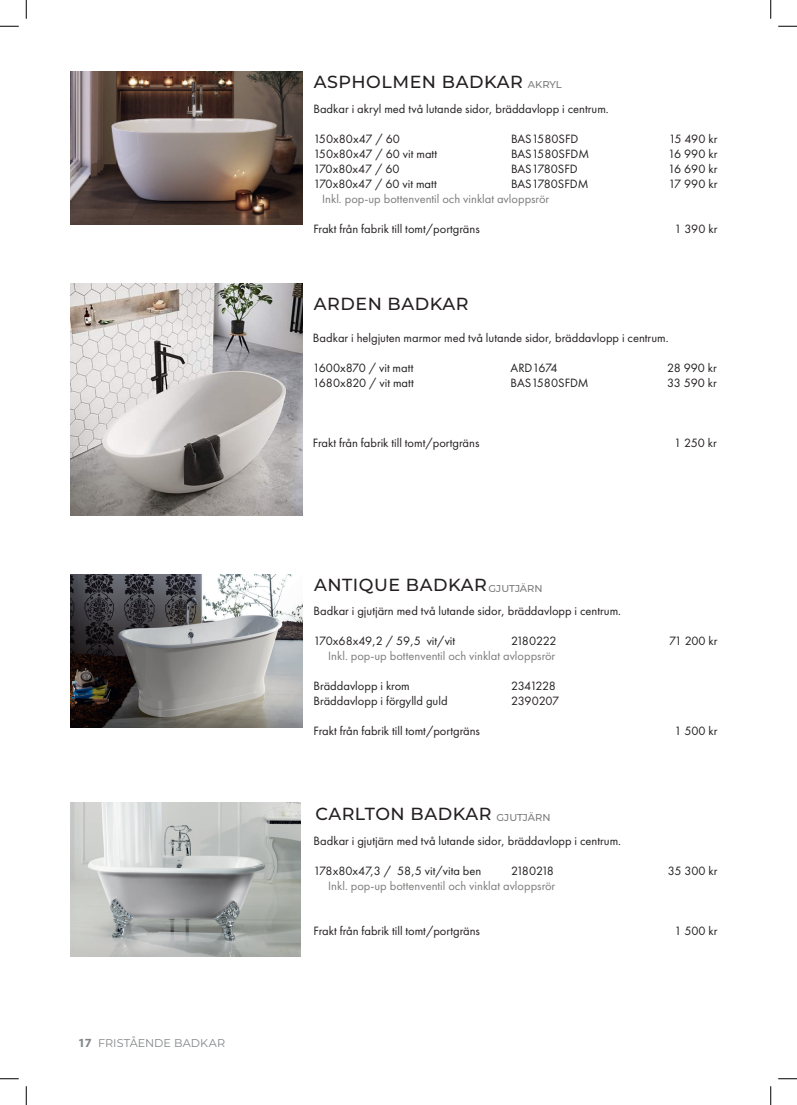
<style>
.page{position:relative;width:797px;height:1105px;background:#fff}
.page>*{position:absolute;margin:0;border:0;box-sizing:border-box;transform-origin:0 0}
.t1{font:500 17.5px "Montserrat";letter-spacing:.03em;color:#231f20}
.t2{font:12.5px "Futura PT";color:#231f20}
.t3{font:12.5px "Futura PT";color:#7c7c7b}
.t4{font:12.5px "Futura PT";letter-spacing:-.04em;color:#231f20}
.t5{font:12.5px "Futura PT";letter-spacing:-.045em;color:#231f20}
.t6{font:12.5px "Futura PT";letter-spacing:-.025em;color:#231f20}
.t7{font:12.5px "Futura PT";letter-spacing:-.125em;color:#231f20}
.t8{font:11.25px "Montserrat";letter-spacing:.005em;color:#828688}
.t9{font:500 10px "Montserrat";color:#7c7c7b}
.s1{font-family:"Myriad Pro";font-weight:700;font-size:12.5px}
</style>
<div class="page">
<img style="left:71px;top:574px;width:231px;height:154px">
<img style="left:70px;top:71px;width:232px;height:154px">
<img style="left:71px;top:803px;width:230px;height:153px">
<img style="left:71px;top:284px;width:231px;height:231px">
<svg style="left:0;top:25px;width:19px;height:2px"></svg>
<svg style="left:778px;top:25px;width:19px;height:2px"></svg>
<svg style="left:0;top:1078px;width:19px;height:1px"></svg>
<svg style="left:778px;top:1078px;width:19px;height:1px"></svg>
<svg style="left:25px;top:0;width:2px;height:19px"></svg>
<svg style="left:25px;top:1086px;width:2px;height:19px"></svg>
<svg style="left:770px;top:0;width:1px;height:19px"></svg>
<svg style="left:770px;top:1086px;width:1px;height:19px"></svg>
<p class="t8" style="left:78px;top:1035px;width:149px"><span class="s1">17</span> FRISTÅENDE BADKAR</p>
<p class="t1" style="left:314px;top:70px;width:210px">ASPHOLMEN BADKAR</p>
<p class="t9" style="left:528px;top:78px;width:35px">AKRYL</p>
<p class="t2" style="left:313px;top:102px;width:297px">Badkar i akryl med två lutande sidor, bräddavlopp i centrum.</p>
<p class="t2" style="left:313px;top:132px;width:88px">150x80x47 / 60</p>
<p class="t2" style="left:511px;top:132px;width:69px">BAS1580SFD</p>
<p class="t2" style="left:669px;top:132px;width:50px">15 490 kr</p>
<p class="t2" style="left:313px;top:147px;width:125px">150x80x47 / 60 vit matt</p>
<p class="t2" style="left:511px;top:147px;width:80px">BAS1580SFDM</p>
<p class="t2" style="left:668px;top:147px;width:51px">16 990 kr</p>
<p class="t2" style="left:313px;top:162px;width:88px">170x80x47 / 60</p>
<p class="t2" style="left:511px;top:162px;width:68px">BAS1780SFD</p>
<p class="t2" style="left:668px;top:162px;width:51px">16 690 kr</p>
<p class="t2" style="left:313px;top:177px;width:125px">170x80x47 / 60 vit matt</p>
<p class="t2" style="left:511px;top:177px;width:79px">BAS1780SFDM</p>
<p class="t2" style="left:668px;top:177px;width:50px">17 990 kr</p>
<p class="t3" style="left:322px;top:192px;width:229px">Inkl. pop-up bottenventil och vinklat avloppsrör</p>
<p class="t2" style="left:313px;top:222px;width:168px">Frakt från fabrik till tomt/portgräns</p>
<p class="t2" style="left:674px;top:222px;width:44px">1 390 kr</p>
<p class="t1" style="left:314px;top:291px;width:156px">ARDEN BADKAR</p>
<p class="t2" style="left:313px;top:330px;width:357px">Badkar i helgjuten marmor med två lutande sidor, bräddavlopp i centrum.</p>
<p class="t2" style="left:313px;top:360px;width:102px">1600x870 / vit matt</p>
<p class="t2" style="left:510px;top:360px;width:49px">ARD1674</p>
<p class="t2" style="left:667px;top:360px;width:51px">28 990 kr</p>
<p class="t2" style="left:313px;top:375px;width:102px">1680x820 / vit matt</p>
<p class="t2" style="left:510px;top:375px;width:80px">BAS1580SFDM</p>
<p class="t2" style="left:667px;top:375px;width:51px">33 590 kr</p>
<p class="t2" style="left:313px;top:435px;width:168px">Frakt från fabrik till tomt/portgräns</p>
<p class="t2" style="left:674px;top:435px;width:44px">1 250 kr</p>
<p class="t1" style="left:314px;top:573px;width:174px">ANTIQUE BADKAR</p>
<p class="t9" style="left:488px;top:582px;width:56px">GJUTJÄRN</p>
<p class="t2" style="left:313px;top:604px;width:309px">Badkar i gjutjärn med två lutande sidor, bräddavlopp i centrum.</p>
<p class="t2" style="left:313px;top:634px;width:143px">170x68x49,2 / 59,5 vit/vit</p>
<p class="t4" style="left:511px;top:634px;width:47px">2180222</p>
<p class="t2" style="left:669px;top:634px;width:50px">71 200 kr</p>
<p class="t3" style="left:328px;top:649px;width:229px">Inkl. pop-up bottenventil och vinklat avloppsrör</p>
<p class="t2" style="left:313px;top:679px;width:98px">Bräddavlopp i krom</p>
<p class="t5" style="left:511px;top:679px;width:46px">2341228</p>
<p class="t2" style="left:313px;top:694px;width:135px">Bräddavlopp i förgylld guld</p>
<p class="t6" style="left:511px;top:694px;width:49px">2390207</p>
<p class="t2" style="left:313px;top:724px;width:168px">Frakt från fabrik till tomt/portgräns</p>
<p class="t2" style="left:674px;top:724px;width:45px">1 500 kr</p>
<p class="t1" style="left:315px;top:802px;width:177px">CARLTON BADKAR</p>
<p class="t9" style="left:496px;top:811px;width:56px">GJUTJÄRN</p>
<p class="t2" style="left:313px;top:833px;width:309px">Badkar i gjutjärn med två lutande sidor, bräddavlopp i centrum.</p>
<p class="t2" style="left:313px;top:863px;width:169px">178x80x47,3 / 58,5 vit/vita ben</p>
<p class="t7" style="left:511px;top:863px;width:44px">2180218</p>
<p class="t2" style="left:667px;top:863px;width:51px">35 300 kr</p>
<p class="t3" style="left:328px;top:878px;width:229px">Inkl. pop-up bottenventil och vinklat avloppsrör</p>
<p class="t2" style="left:313px;top:923px;width:168px">Frakt från fabrik till tomt/portgräns</p>
<p class="t2" style="left:674px;top:923px;width:45px">1 500 kr</p>
</div>
